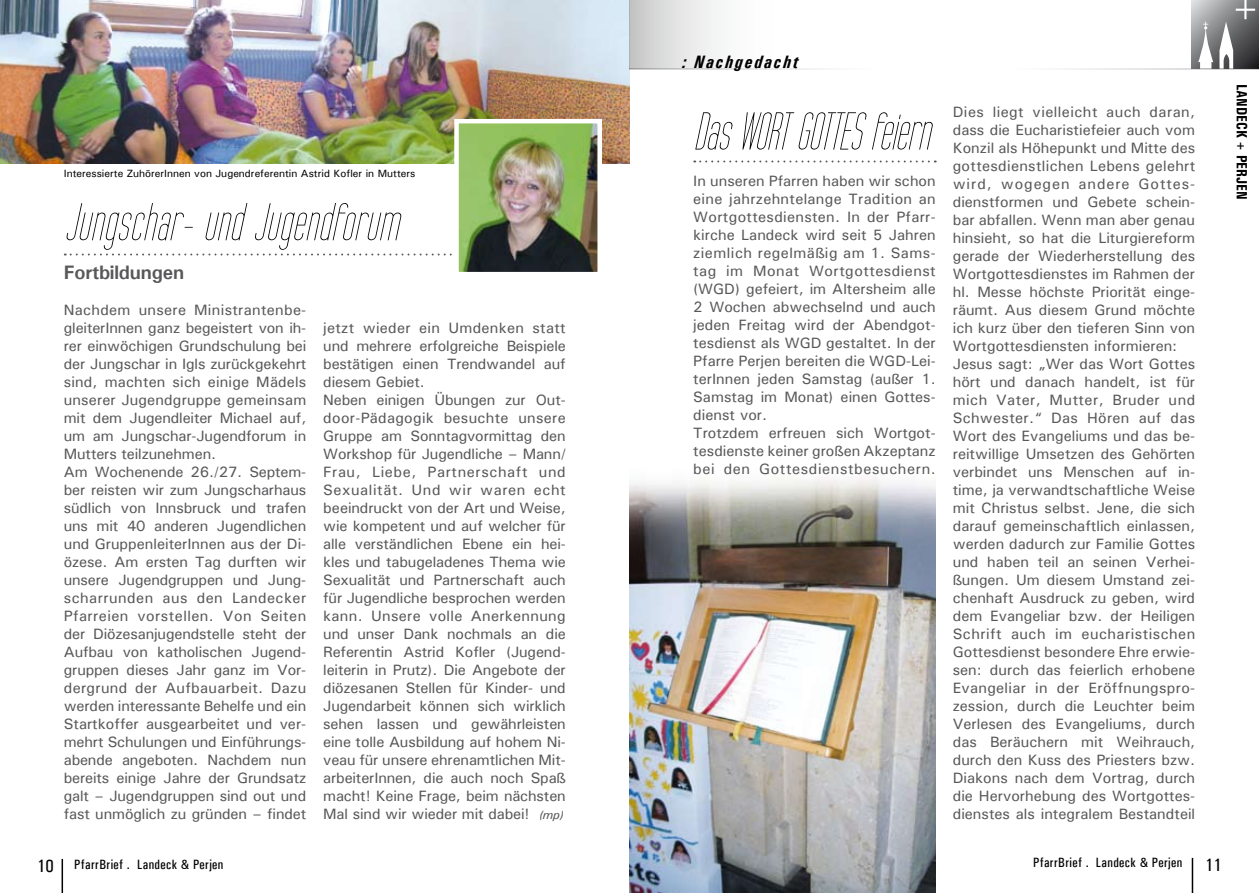
<style>
.page{position:relative;width:1259px;height:893px;background:#fff}
.page>*{position:absolute;margin:0;border:0;box-sizing:border-box;transform-origin:0 0}
.t1{font:italic 54px "Tall Films";letter-spacing:.01em;color:#000}
.t2{font:italic 54px "Tall Films";letter-spacing:-.01em;color:#000}
.t3{font:700 19.5px "Univers";letter-spacing:-.01em;color:#58585a}
.t4{font:italic 700 condensed 18px "Univers";letter-spacing:.1em;color:#000}
.t5{font:500 condensed 18px "Univers";color:#000}
.t6{font:500 15px/18px "Univers";color:#58585a}
.t7{font:700 condensed 15px "Univers";color:#000}
.t8{font:500 condensed 13.5px "Univers";letter-spacing:.03em;color:#000}
.t9{font:500 10.5px "Univers";color:#000}
.s1{font-style:italic;font-size:12px}
.s2{font-size:18px}
</style>
<div class="page">
<img style="left:0;top:0;width:629px;height:163px">
<hr style="left:62px;top:859px;width:1px;height:34px;background:#000">
<hr style="left:1191px;top:858px;width:2px;height:35px;background:#000">
<svg style="left:65px;top:254px;width:387px;height:1px"></svg>
<svg style="left:694px;top:161px;width:241px;height:1px"></svg>
<svg style="left:1191px;top:0;width:68px;height:68px;background:#8d8e8f"></svg>
<svg style="left:1068px;top:68px;width:191px;height:2px"></svg>
<div style="left:630px;top:0;width:149px;height:68px;background:linear-gradient(to right,#cececf,#fff)"></div>
<svg style="left:630px;top:68px;width:191px;height:2px"></svg>
<img style="left:459px;top:124px;width:138px;height:147px">
<div style="left:454px;top:119px;width:148px;height:157px;border:4px solid #fff"></div>
<img style="left:629px;top:477px;width:306px;height:416px">
<p class="t9" style="left:64px;top:167px;width:353px">Interessierte ZuhörerInnen von Jugendreferentin Astrid Kofler in Mutters</p>
<h1 class="t1" style="left:64px;top:197px;width:336px">Jungschar- und Jugendforum</h1>
<h2 class="t3" style="left:64px;top:260px;width:122px">Fortbildungen</h2>
<p class="t6" style="left:64px;top:301px;width:244px">Nachdem unsere Ministrantenbe&shy;gleiterInnen ganz begeistert von ih&shy;rer einwöchigen Grundschulung bei der Jungschar in Igls zurückgekehrt sind, machten sich einige Mädels unserer Jugendgruppe gemeinsam mit dem Jugendleiter Michael auf, um am Jungschar-Jugendforum in Mutters teilzunehmen.<br>Am Wochenende 26./27. Septem&shy;ber reisten wir zum Jungscharhaus südlich von Innsbruck und trafen uns mit 40 anderen Jugendlichen und GruppenleiterInnen aus der Di&shy;özese. Am ersten Tag durften wir unsere Jugendgruppen und Jung&shy;scharrunden aus den Landecker Pfarreien vorstellen. Von Seiten der Diözesanjugendstelle steht der Aufbau von katholischen Jugend&shy;gruppen dieses Jahr ganz im Vor&shy;dergrund der Aufbauarbeit. Dazu werden interessante Behelfe und ein Startkoffer ausgearbeitet und ver&shy;mehrt Schulungen und Einführungs&shy;abende angeboten. Nachdem nun bereits einige Jahre der Grundsatz galt – Jugendgruppen sind out und fast unmöglich zu gründen – findet</p>
<p class="t6" style="left:323px;top:319px;width:244px">jetzt wieder ein Umdenken statt und mehrere erfolgreiche Beispiele bestätigen einen Trendwandel auf diesem Gebiet.<br>Neben einigen Übungen zur Out&shy;door-Pädagogik besuchte unsere Gruppe am Sonntagvormittag den Workshop für Jugendliche – Mann/ Frau, Liebe, Partnerschaft und Sexualität. Und wir waren echt beeindruckt von der Art und Weise, wie kompetent und auf welcher für alle verständlichen Ebene ein hei&shy;kles und tabugeladenes Thema wie Sexualität und Partnerschaft auch für Jugendliche besprochen werden kann. Unsere volle Anerkennung und unser Dank nochmals an die Referentin Astrid Kofler (Jugend&shy;leiterin in Prutz). Die Angebote der diözesanen Stellen für Kinder- und Jugendarbeit können sich wirklich sehen lassen und gewährleisten eine tolle Ausbildung auf hohem Ni&shy;veau für unsere ehrenamtlichen Mit&shy;arbeiterInnen, die auch noch Spaß macht! Keine Frage, beim nächsten Mal sind wir wieder mit dabei! <span class="s1">(mp)</span></p>
<p class="t4" style="left:682px;top:51px;width:118px">: Nachgedacht</p>
<h1 class="t2" style="left:693px;top:106px;width:238px">Das WORT GOTTES feiern</h1>
<p class="t6" style="left:693px;top:171px;width:244px">In unseren Pfarren haben wir schon eine jahrzehntelange Tradition an<br>Wortgottesdiensten. In der Pfarr&shy;kirche Landeck wird seit 5 Jahren ziemlich regelmäßig am 1. Sams&shy;tag im Monat Wortgottesdienst (WGD) gefeiert, im Altersheim alle<br>2 Wochen abwechselnd und auch jeden Freitag wird der Abendgot&shy;tesdienst als WGD gestaltet. In der<br>Pfarre Perjen bereiten die WGD-Lei&shy;terInnen jeden Samstag (außer 1.<br>Samstag im Monat) einen Gottes&shy;dienst vor.<br>Trotzdem erfreuen sich Wortgot&shy;tesdienste keiner großen Akzeptanz bei den Gottesdienstbesuchern.</p>
<p class="t6" style="left:952px;top:102px;width:244px">Dies liegt vielleicht auch daran, dass die Eucharistiefeier auch vom Konzil als Höhepunkt und Mitte des gottesdienstlichen Lebens gelehrt wird, wogegen andere Gottes&shy;dienstformen und Gebete schein&shy;bar abfallen. Wenn man aber genau hinsieht, so hat die Liturgiereform gerade der Wiederherstellung des Wortgottesdienstes im Rahmen der hl. Messe höchste Priorität einge&shy;räumt. Aus diesem Grund möchte ich kurz über den tieferen Sinn von Wortgottesdiensten informieren:<br>Jesus sagt: „Wer das Wort Gottes hört und danach handelt, ist für mich Vater, Mutter, Bruder und Schwester.“ Das Hören auf das Wort des Evangeliums und das be&shy;reitwillige Umsetzen des Gehörten verbindet uns Menschen auf in&shy;time, ja verwandtschaftliche Weise mit Christus selbst. Jene, die sich darauf gemeinschaftlich einlassen, werden dadurch zur Familie Gottes und haben teil an seinen Verhei&shy;ßungen. Um diesem Umstand zei&shy;chenhaft Ausdruck zu geben, wird dem Evangeliar bzw. der Heiligen Schrift auch im eucharistischen Gottesdienst besondere Ehre erwie&shy;sen: durch das feierlich erhobene Evangeliar in der Eröffnungspro&shy;zession, durch die Leuchter beim Verlesen des Evangeliums, durch das Beräuchern mit Weihrauch, durch den Kuss des Priesters bzw.<br>Diakons nach dem Vortrag, durch die Hervorhebung des Wortgottes&shy;dienstes als integralem Bestandteil</p>
<p class="t8" style="left:37px;top:856px;width:188px"><span class="s2">10</span> PfarrBrief . Landeck &amp; Perjen</p>
<p class="t8" style="left:1033px;top:855px;width:151px">PfarrBrief . Landeck &amp; Perjen</p>
<p class="t5" style="left:1205px;top:854px;width:18px">11</p>
<p class="t7" style="left:1251px;top:84px;width:117px;rotate:90deg">LANDECK + PERJEN</p>
</div>
